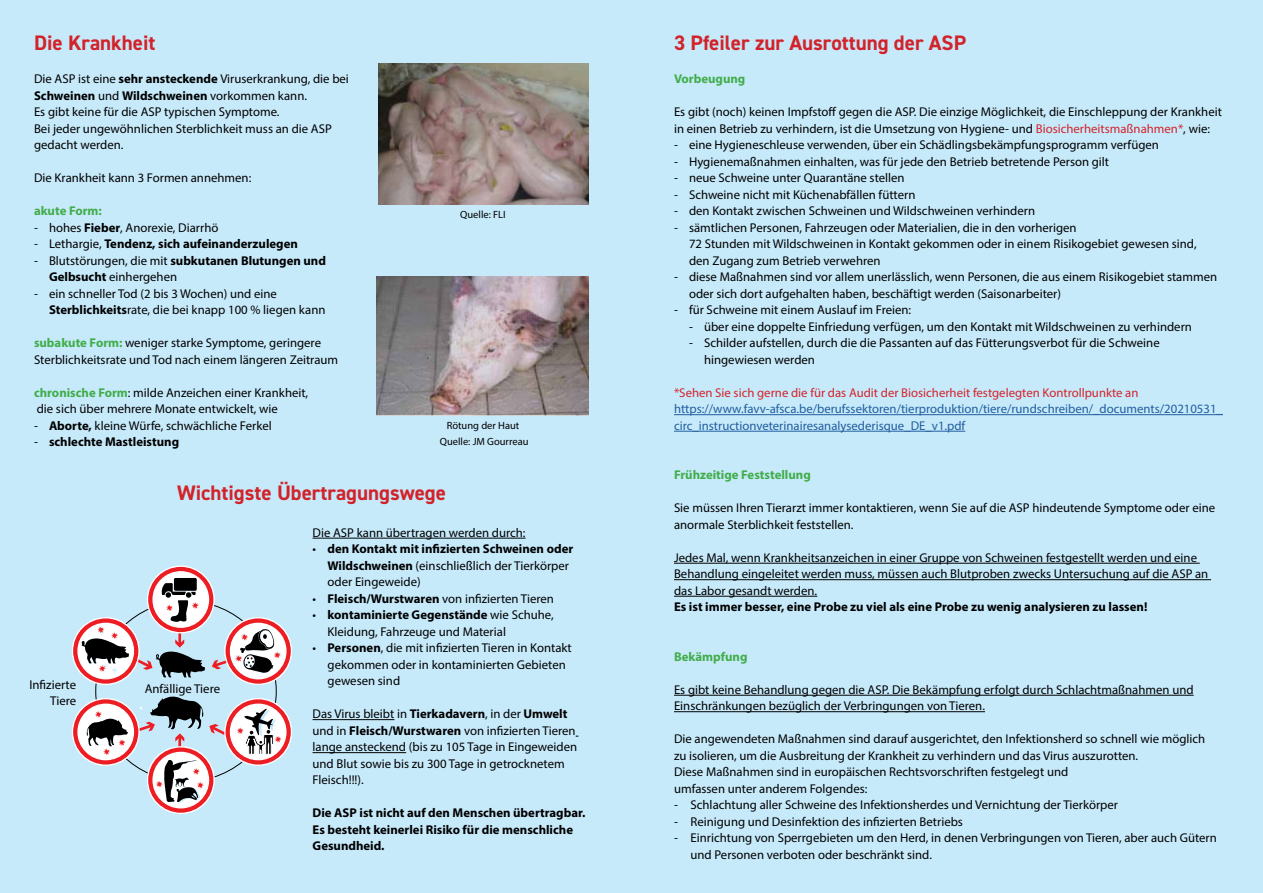
<style>
.page{position:relative;width:1263px;height:893px;background:#c7eafb}
.page>*{position:absolute;margin:0;border:0;box-sizing:border-box;transform-origin:0 0}
.t1{font:700 21px "DIN2014";color:#d2232a}
.t2{font:12.75px/16.5px "Myriad Pro";color:#000}
.t3{font:700 12.75px/16.5px "Myriad Pro";color:#000}
.t4{font:12.75px/16.5px "Myriad Pro";color:#215e9e}
.t5{font:12.75px "Myriad Pro";color:#d2232a}
.t6{font:700 12.75px "Myriad Pro";color:#41ad49}
.t7{font:10.5px/16.5px "Myriad Pro";color:#000;text-align:center}
.s1{font-weight:700}
.s2{font-weight:400}
.s3{font-weight:700;color:#41ad49}
.s4{color:#d2232a}
</style>
<div class="page">
<img style="left:378px;top:64px;width:210px;height:141px">
<img style="left:377px;top:276px;width:212px;height:139px">
<hr style="left:674px;top:414px;width:549px;height:1px;background:#215e9e">
<hr style="left:674px;top:431px;width:291px;height:1px;background:#215e9e">
<hr style="left:674px;top:563px;width:526px;height:1px;background:#000">
<hr style="left:674px;top:579px;width:537px;height:1px;background:#000">
<hr style="left:674px;top:596px;width:143px;height:1px;background:#000">
<hr style="left:674px;top:695px;width:520px;height:1px;background:#000">
<hr style="left:674px;top:711px;width:311px;height:1px;background:#000">
<hr style="left:313px;top:538px;width:213px;height:1px;background:#000">
<hr style="left:313px;top:719px;width:81px;height:1px;background:#000">
<hr style="left:313px;top:752px;width:93px;height:1px;background:#000">
<svg style="left:72px;top:696px;width:220px;height:118px"></svg>
<svg style="left:72px;top:566px;width:220px;height:120px"></svg>
<h1 class="t1" style="left:34px;top:29px;width:123px">Die Krankheit</h1>
<p class="t2" style="left:34px;top:71px;width:316px">Die ASP ist eine <span class="s1">sehr ansteckende</span> Viruserkrankung, die bei <span class="s1">Schweinen</span> und <span class="s1">Wildschweinen</span> vorkommen kann.<br>Es gibt keine für die ASP typischen Symptome.<br>Bei jeder ungewöhnlichen Sterblichkeit muss an die ASP gedacht werden.</p>
<p class="t2" style="left:34px;top:170px;width:219px">Die Krankheit kann 3 Formen annehmen:</p>
<p class="t6" style="left:34px;top:203px;width:69px">akute Form:</p>
<p class="t2" style="left:34px;top:219px;width:186px">- hohes <span class="s1">Fieber</span>, Anorexie, Diarrhö</p>
<p class="t3" style="left:34px;top:235px;width:265px"><span class="s2">- Lethargie,</span> Tendenz, sich aufeinanderzulegen</p>
<p class="t2" style="left:49px;top:252px;width:278px;text-indent:-15px">- Blutstörungen, die mit <span class="s1">subkutanen Blutungen und<br>Gelbsucht</span> einhergehen</p>
<p class="t2" style="left:49px;top:285px;width:278px;text-indent:-15px">- ein schneller Tod (2 bis 3 Wochen) und eine<br><span class="s1">Sterblichkeits</span>rate, die bei knapp 100 % liegen kann</p>
<p class="t2" style="left:34px;top:335px;width:306px"><span class="s3">subakute Form:</span> weniger starke Symptome, geringere<br>Sterblichkeitsrate und Tod nach einem längeren Zeitraum</p>
<p class="t2" style="left:34px;top:384px;width:276px"><span class="s3">chronische Form</span>: milde Anzeichen einer Krankheit, die sich über mehrere Monate entwickelt, wie</p>
<p class="t2" style="left:34px;top:417px;width:239px">- <span class="s1">Aborte,</span> kleine Würfe, schwächliche Ferkel</p>
<p class="t3" style="left:34px;top:433px;width:147px"><span class="s2">-</span> schlechte Mastleistung</p>
<p class="t7" style="left:460px;top:206px;width:47px">Quelle: FLI</p>
<p class="t7" style="left:440px;top:417px;width:90px">Rötung der Haut<br>Quelle: JM Gourreau</p>
<h1 class="t1" style="left:177px;top:479px;width:270px">Wichtigste Übertragungswege</h1>
<p class="t2" style="left:29px;top:676px;width:48px;text-align:right">Infizierte<br>Tiere</p>
<p class="t2" style="left:145px;top:680px;width:77px">Anfällige Tiere</p>
<p class="t2" style="left:313px;top:524px;width:214px">Die ASP kann übertragen werden durch:</p>
<p class="t3" style="left:328px;top:540px;width:247px;text-indent:-15px"><span class="s2">•</span> den Kontakt mit infizierten Schweinen oder<br>Wildschweinen <span class="s2">(einschließlich der Tierkörper oder Eingeweide)</span></p>
<p class="t2" style="left:313px;top:590px;width:243px">• <span class="s1">Fleisch/Wurstwaren</span> von infizierten Tieren</p>
<p class="t2" style="left:328px;top:607px;width:228px;text-indent:-15px">• <span class="s1">kontaminierte Gegenstände</span> wie Schuhe,<br>Kleidung, Fahrzeuge und Material</p>
<p class="t2" style="left:328px;top:640px;width:246px;text-indent:-15px">• <span class="s1">Personen</span>, die mit infizierten Tieren in Kontakt gekommen oder in kontaminierten Gebieten gewesen sind</p>
<p class="t2" style="left:313px;top:706px;width:266px">Das Virus bleibt in <span class="s1">Tierkadavern</span>, in der <span class="s1">Umwelt </span>und in <span class="s1">Fleisch/Wurstwaren</span> von infizierten Tieren lange ansteckend (bis zu 105 Tage in Eingeweiden und Blut sowie bis zu 300 Tage in getrocknetem Fleisch!!!).</p>
<p class="t3" style="left:313px;top:804px;width:274px">Die ASP ist nicht auf den Menschen übertragbar.<br>Es besteht keinerlei Risiko für die menschliche<br>Gesundheid.</p>
<h1 class="t1" style="left:674px;top:29px;width:294px">3 Pfeiler zur Ausrottung der ASP</h1>
<p class="t6" style="left:674px;top:71px;width:73px">Vorbeugung</p>
<p class="t2" style="left:674px;top:104px;width:549px">Es gibt (noch) keinen Impfstoff gegen die ASP. Die einzige Möglichkeit, die Einschleppung der Krankheit in einen Betrieb zu verhindern, ist die Umsetzung von Hygiene- und <span class="s4">Biosicherheitsmaßnahmen*</span>, wie:</p>
<p class="t2" style="left:674px;top:137px;width:486px">- eine Hygieneschleuse verwenden, über ein Schädlingsbekämpfungsprogramm verfügen</p>
<p class="t2" style="left:674px;top:153px;width:437px">- Hygienemaßnahmen einhalten, was für jede den Betrieb betretende Person gilt</p>
<p class="t2" style="left:674px;top:170px;width:232px">- neue Schweine unter Quarantäne stellen</p>
<p class="t2" style="left:674px;top:186px;width:243px">- Schweine nicht mit Küchenabfällen füttern</p>
<p class="t2" style="left:674px;top:203px;width:363px">- den Kontakt zwischen Schweinen und Wildschweinen verhindern</p>
<p class="t2" style="left:689px;top:219px;width:509px;text-indent:-15px">- sämtlichen Personen, Fahrzeugen oder Materialien, die in den vorherigen<br>72 Stunden mit Wildschweinen in Kontakt gekommen oder in einem Risikogebiet gewesen sind, den Zugang zum Betrieb verwehren</p>
<p class="t2" style="left:689px;top:269px;width:530px;text-indent:-15px">- diese Maßnahmen sind vor allem unerlässlich, wenn Personen, die aus einem Risikogebiet stammen oder sich dort aufgehalten haben, beschäftigt werden (Saisonarbeiter)</p>
<p class="t2" style="left:674px;top:302px;width:239px">- für Schweine mit einem Auslauf im Freien:</p>
<p class="t2" style="left:689px;top:318px;width:504px">- über eine doppelte Einfriedung verfügen, um den Kontakt mit Wildschweinen zu verhindern</p>
<p class="t2" style="left:704px;top:335px;width:457px;text-indent:-15px">- Schilder aufstellen, durch die die Passanten auf das Fütterungsverbot für die Schweine hingewiesen werden</p>
<p class="t5" style="left:674px;top:385px;width:466px">*Sehen Sie sich gerne die für das Audit der Biosicherheit festgelegten Kontrollpunkte an</p>
<p class="t4" style="left:674px;top:401px;width:550px">https://www.favv-afsca.be/berufssektoren/tierproduktion/tiere/rundschreiben/_documents/20210531_ circ_instructionveterinairesanalysederisque_DE_v1.pdf</p>
<p class="t6" style="left:674px;top:467px;width:138px">Frühzeitige Feststellung</p>
<p class="t2" style="left:674px;top:500px;width:543px">Sie müssen Ihren Tierarzt immer kontaktieren, wenn Sie auf die ASP hindeutende Symptome oder eine anormale Sterblichkeit feststellen.</p>
<p class="t2" style="left:674px;top:549px;width:536px">Jedes Mal, wenn Krankheitsanzeichen in einer Gruppe von Schweinen festgestellt werden und eine<br>Behandlung eingeleitet werden muss, müssen auch Blutproben zwecks Untersuchung auf die ASP an das Labor gesandt werden.</p>
<p class="t3" style="left:674px;top:598px;width:475px">Es ist immer besser, eine Probe zu viel als eine Probe zu wenig analysieren zu lassen!</p>
<p class="t6" style="left:674px;top:648px;width:75px">Bekämpfung</p>
<p class="t2" style="left:674px;top:681px;width:521px">Es gibt keine Behandlung gegen die ASP. Die Bekämpfung erfolgt durch Schlachtmaßnahmen und<br>Einschränkungen bezüglich der Verbringungen von Tieren.</p>
<p class="t2" style="left:674px;top:731px;width:533px">Die angewendeten Maßnahmen sind darauf ausgerichtet, den Infektionsherd so schnell wie möglich zu isolieren, um die Ausbreitung der Krankheit zu verhindern und das Virus auszurotten.<br>Diese Maßnahmen sind in europäischen Rechtsvorschriften festgelegt und<br>umfassen unter anderem Folgendes:</p>
<p class="t2" style="left:674px;top:797px;width:446px">- Schlachtung aller Schweine des Infektionsherdes und Vernichtung der Tierkörper</p>
<p class="t2" style="left:674px;top:813px;width:290px">- Reinigung und Desinfektion des infizierten Betriebs</p>
<p class="t2" style="left:690px;top:830px;width:528px;text-indent:-16px">- Einrichtung von Sperrgebieten um den Herd, in denen Verbringungen von Tieren, aber auch Gütern und Personen verboten oder beschränkt sind.</p>
</div>
